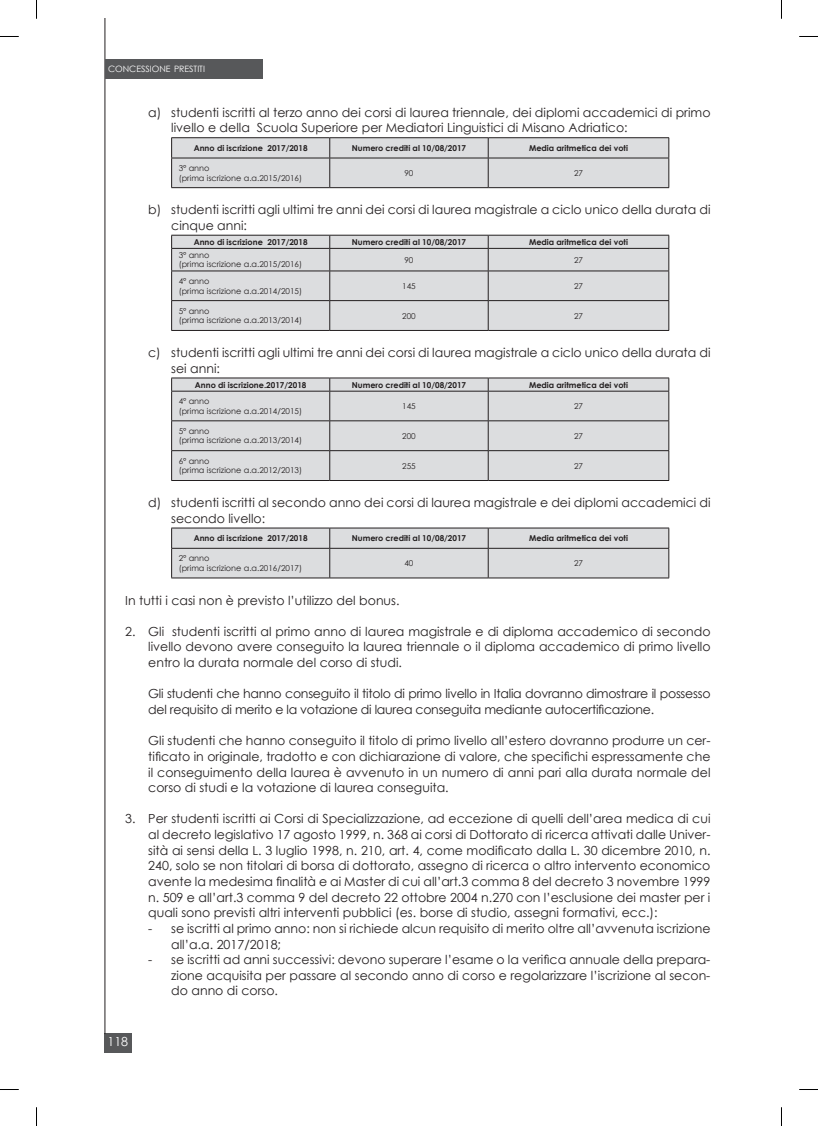
<style>
.page{position:relative;width:818px;height:1126px;background:#fff}
.page>*{position:absolute;margin:0;border:0;box-sizing:border-box;transform-origin:0 0}
.t1{font:12.5px/15.6px "Century Gothic";color:#231f20}
.t2{font:12.5px/15.6px "Century Gothic";letter-spacing:-.02em;color:#231f20}
.t3{font:12.5px "Century Gothic";color:#fff}
.t4{font:8.75px "Century Gothic";color:#fff}
.t5{font:8.12px/9.4px "Century Gothic";color:#231f20}
.t6{font:700 8.12px "Century Gothic";color:#231f20}
</style>
<div class="page">
<div style="left:104px;top:1032px;width:28px;height:20px;background:#57585a"></div>
<hr style="left:104px;top:19px;width:1px;height:1014px;background:#231f20">
<div style="left:105px;top:59px;width:157px;height:20px;background:#57585a"></div>
<hr style="left:171px;top:137px;width:158px;height:1px;background:#231f20">
<hr style="left:329px;top:137px;width:159px;height:1px;background:#231f20">
<hr style="left:488px;top:137px;width:180px;height:1px;background:#231f20">
<svg style="left:171px;top:138px;width:498px;height:50px;background:#d3d4d6"></svg>
<hr style="left:488px;top:187px;width:180px;height:1px;background:#231f20">
<div style="left:172px;top:236px;width:496px;height:94px;background:#dcdddf"></div>
<hr style="left:171px;top:235px;width:158px;height:1px;background:#231f20">
<hr style="left:329px;top:235px;width:159px;height:1px;background:#231f20">
<hr style="left:488px;top:235px;width:180px;height:1px;background:#231f20">
<hr style="left:171px;top:330px;width:158px;height:1px;background:#231f20">
<hr style="left:329px;top:330px;width:159px;height:1px;background:#231f20">
<hr style="left:329px;top:248px;width:159px;height:1px;background:#231f20">
<hr style="left:171px;top:248px;width:158px;height:1px;background:#231f20">
<hr style="left:488px;top:248px;width:180px;height:1px;background:#231f20">
<hr style="left:171px;top:270px;width:158px;height:1px;background:#231f20">
<hr style="left:329px;top:270px;width:159px;height:1px;background:#231f20">
<hr style="left:488px;top:270px;width:180px;height:1px;background:#231f20">
<hr style="left:171px;top:300px;width:158px;height:1px;background:#231f20">
<svg style="left:171px;top:235px;width:1px;height:95px"></svg>
<hr style="left:329px;top:300px;width:159px;height:1px;background:#231f20">
<svg style="left:329px;top:235px;width:1px;height:95px"></svg>
<hr style="left:488px;top:300px;width:180px;height:1px;background:#231f20">
<svg style="left:487px;top:235px;width:1px;height:95px"></svg>
<svg style="left:668px;top:235px;width:1px;height:95px"></svg>
<hr style="left:488px;top:330px;width:180px;height:1px;background:#231f20">
<div style="left:172px;top:378px;width:496px;height:102px;background:#dcdddf"></div>
<hr style="left:171px;top:377px;width:158px;height:1px;background:#231f20">
<hr style="left:329px;top:377px;width:159px;height:1px;background:#231f20">
<hr style="left:488px;top:377px;width:180px;height:1px;background:#231f20">
<hr style="left:171px;top:480px;width:158px;height:1px;background:#231f20">
<hr style="left:329px;top:480px;width:159px;height:1px;background:#231f20">
<hr style="left:171px;top:391px;width:158px;height:1px;background:#231f20">
<hr style="left:329px;top:391px;width:159px;height:1px;background:#231f20">
<hr style="left:488px;top:391px;width:180px;height:1px;background:#231f20">
<hr style="left:171px;top:420px;width:158px;height:1px;background:#231f20">
<hr style="left:329px;top:420px;width:159px;height:1px;background:#231f20">
<hr style="left:488px;top:420px;width:180px;height:1px;background:#231f20">
<hr style="left:171px;top:450px;width:158px;height:1px;background:#231f20">
<svg style="left:171px;top:378px;width:1px;height:102px"></svg>
<hr style="left:329px;top:450px;width:159px;height:1px;background:#231f20">
<svg style="left:329px;top:378px;width:1px;height:102px"></svg>
<hr style="left:488px;top:450px;width:180px;height:1px;background:#231f20">
<svg style="left:487px;top:378px;width:1px;height:102px"></svg>
<svg style="left:668px;top:378px;width:1px;height:102px"></svg>
<hr style="left:488px;top:480px;width:180px;height:1px;background:#231f20">
<hr style="left:171px;top:527px;width:158px;height:1px;background:#231f20">
<hr style="left:329px;top:527px;width:159px;height:1px;background:#231f20">
<hr style="left:488px;top:527px;width:180px;height:1px;background:#231f20">
<svg style="left:171px;top:528px;width:498px;height:50px;background:#d3d3d5"></svg>
<hr style="left:488px;top:577px;width:180px;height:1px;background:#231f20">
<svg style="left:0;top:36px;width:19px;height:1px"></svg>
<svg style="left:799px;top:36px;width:18px;height:1px"></svg>
<svg style="left:0;top:1089px;width:19px;height:1px"></svg>
<svg style="left:799px;top:1089px;width:18px;height:1px"></svg>
<svg style="left:36px;top:0;width:1px;height:19px"></svg>
<svg style="left:36px;top:1107px;width:1px;height:18px"></svg>
<p class="t4" style="left:108px;top:63px;width:98px">CONCESSIONE PRESTITI</p>
<p class="t1" style="left:171px;top:104px;width:540px;text-indent:-23px">a) studenti iscritti al terzo anno dei corsi di laurea triennale, dei diplomi accademici di primo livello e della Scuola Superiore per Mediatori Linguistici di Misano Adriatico:</p>
<p class="t6" style="left:194px;top:142px;width:115px">Anno di iscrizione 2017/2018</p>
<p class="t6" style="left:351px;top:142px;width:116px">Numero crediti al 10/08/2017</p>
<p class="t6" style="left:528px;top:142px;width:100px">Media aritmetica dei voti</p>
<p class="t5" style="left:179px;top:163px;width:125px">3° anno<br>(prima iscrizione a.a.2015/2016)</p>
<p class="t5" style="left:404px;top:168px;width:11px">90</p>
<p class="t5" style="left:573px;top:168px;width:11px">27</p>
<p class="t1" style="left:171px;top:202px;width:540px;text-indent:-23px">b) studenti iscritti agli ultimi tre anni dei corsi di laurea magistrale a ciclo unico della durata di cinque anni:</p>
<p class="t6" style="left:194px;top:236px;width:115px">Anno di iscrizione 2017/2018</p>
<p class="t6" style="left:351px;top:236px;width:116px">Numero crediti al 10/08/2017</p>
<p class="t6" style="left:528px;top:236px;width:100px">Media aritmetica dei voti</p>
<p class="t5" style="left:179px;top:250px;width:125px">3° anno<br>(prima iscrizione a.a.2015/2016)</p>
<p class="t5" style="left:404px;top:255px;width:11px">90</p>
<p class="t5" style="left:573px;top:255px;width:11px">27</p>
<p class="t5" style="left:179px;top:276px;width:125px">4° anno<br>(prima iscrizione a.a.2014/2015)</p>
<p class="t5" style="left:402px;top:281px;width:15px">145</p>
<p class="t5" style="left:573px;top:281px;width:11px">27</p>
<p class="t5" style="left:179px;top:306px;width:125px">5° anno<br>(prima iscrizione a.a.2013/2014)</p>
<p class="t5" style="left:402px;top:311px;width:15px">200</p>
<p class="t5" style="left:573px;top:311px;width:11px">27</p>
<p class="t1" style="left:171px;top:344px;width:540px;text-indent:-23px">c) studenti iscritti agli ultimi tre anni dei corsi di laurea magistrale a ciclo unico della durata di sei anni:</p>
<p class="t6" style="left:195px;top:378px;width:113px">Anno di iscrizione.2017/2018</p>
<p class="t6" style="left:351px;top:378px;width:116px">Numero crediti al 10/08/2017</p>
<p class="t6" style="left:528px;top:378px;width:100px">Media aritmetica dei voti</p>
<p class="t5" style="left:179px;top:396px;width:125px">4° anno<br>(prima iscrizione a.a.2014/2015)</p>
<p class="t5" style="left:402px;top:401px;width:15px">145</p>
<p class="t5" style="left:573px;top:401px;width:11px">27</p>
<p class="t5" style="left:179px;top:426px;width:125px">5° anno<br>(prima iscrizione a.a.2013/2014)</p>
<p class="t5" style="left:402px;top:431px;width:15px">200</p>
<p class="t5" style="left:573px;top:431px;width:11px">27</p>
<p class="t5" style="left:179px;top:456px;width:125px">6° anno<br>(prima iscrizione a.a.2012/2013)</p>
<p class="t5" style="left:402px;top:461px;width:15px">255</p>
<p class="t5" style="left:573px;top:461px;width:11px">27</p>
<p class="t1" style="left:171px;top:494px;width:540px;text-indent:-23px">d) studenti iscritti al secondo anno dei corsi di laurea magistrale e dei diplomi accademici di secondo livello:</p>
<p class="t6" style="left:194px;top:532px;width:115px">Anno di iscrizione 2017/2018</p>
<p class="t6" style="left:351px;top:532px;width:116px">Numero crediti al 10/08/2017</p>
<p class="t6" style="left:528px;top:532px;width:100px">Media aritmetica dei voti</p>
<p class="t5" style="left:179px;top:553px;width:125px">2° anno<br>(prima iscrizione a.a.2016/2017)</p>
<p class="t5" style="left:404px;top:558px;width:11px">40</p>
<p class="t5" style="left:573px;top:558px;width:11px">27</p>
<p class="t1" style="left:125px;top:592px;width:276px">In tutti i casi non è previsto l’utilizzo del bonus.</p>
<p class="t1" style="left:148px;top:623px;width:563px;text-align:justify;text-indent:-23px">2. Gli studenti iscritti al primo anno di laurea magistrale e di diploma accademico di secondo livello devono avere conseguito la laurea triennale o il diploma accademico di primo livello entro la durata normale del corso di studi.</p>
<p class="t2" style="left:148px;top:685px;width:563px">Gli studenti che hanno conseguito il titolo di primo livello in Italia dovranno dimostrare il possesso del requisito di merito e la votazione di laurea conseguita mediante autocertificazione.</p>
<p class="t1" style="left:148px;top:732px;width:563px;text-align:justify">Gli studenti che hanno conseguito il titolo di primo livello all’estero dovranno produrre un cer&shy;tificato in originale, tradotto e con dichiarazione di valore, che specifichi espressamente che il conseguimento della laurea è avvenuto in un numero di anni pari alla durata normale del corso di studi e la votazione di laurea conseguita.</p>
<p class="t1" style="left:148px;top:810px;width:563px;text-align:justify;text-indent:-23px">3. Per studenti iscritti ai Corsi di Specializzazione, ad eccezione di quelli dell’area medica di cui al decreto legislativo 17 agosto 1999, n. 368 ai corsi di Dottorato di ricerca attivati dalle Univer&shy;sità ai sensi della L. 3 luglio 1998, n. 210, art. 4, come modificato dalla L. 30 dicembre 2010, n.<br>240, solo se non titolari di borsa di dottorato, assegno di ricerca o altro intervento economico avente la medesima finalità e ai Master di cui all’art.3 comma 8 del decreto 3 novembre 1999 n. 509 e all’art.3 comma 9 del decreto 22 ottobre 2004 n.270 con l’esclusione dei master per i quali sono previsti altri interventi pubblici (es. borse di studio, assegni formativi, ecc.):</p>
<p class="t1" style="left:171px;top:920px;width:540px;text-indent:-23px">- se iscritti al primo anno: non si richiede alcun requisito di merito oltre all’avvenuta iscrizione all’a.a. 2017/2018;</p>
<p class="t1" style="left:171px;top:951px;width:540px;text-align:justify;text-indent:-23px">- se iscritti ad anni successivi: devono superare l’esame o la verifica annuale della prepara&shy;zione acquisita per passare al secondo anno di corso e regolarizzare l’iscrizione al secon&shy;do anno di corso.</p>
<p class="t3" style="left:107px;top:1032px;width:22px">118</p>
</div>
